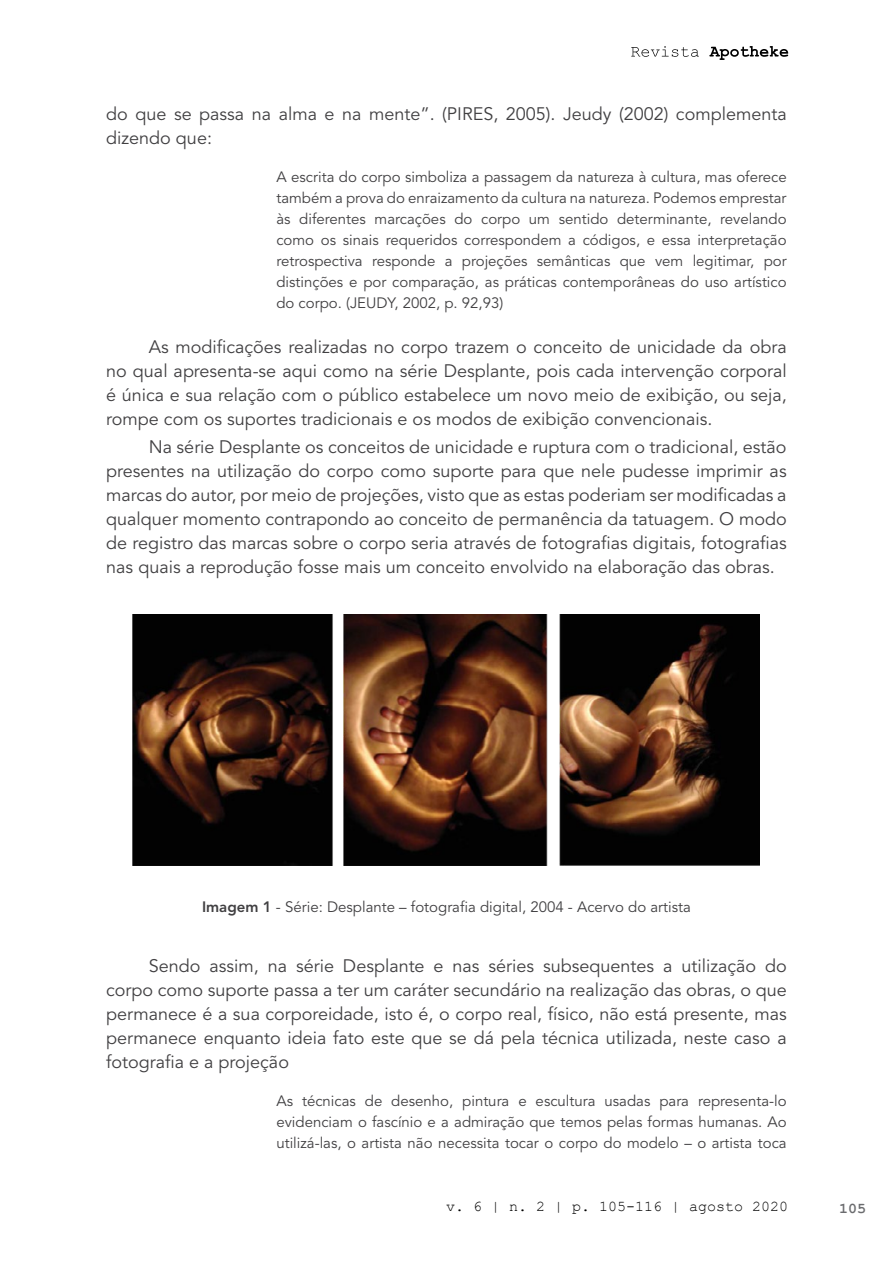
<style>
.page{position:relative;width:893px;height:1263px;background:#fff}
.page>*{position:absolute;margin:0;border:0;box-sizing:border-box;transform-origin:0 0}
.t1{font:18px/24px "Avenir LT Std";color:#414042;text-align:justify}
.t2{font:15px/21px "Avenir LT Std";color:#414042;text-align:justify}
.t3{font:15px "Courier New";color:#000}
.t4{font:700 15px "Courier New";color:#6b6c6f}
.s1{font-weight:800}
</style>
<div class="page">
<svg style="left:631px;top:46px;width:68px;height:11px"></svg>
<svg style="left:709px;top:46px;width:79px;height:14px"></svg>
<img style="left:133px;top:614px;width:626px;height:251px">
<p class="t1" style="left:106px;top:102px;width:682px">do que se passa na alma e na mente”. (PIRES, 2005). Jeudy (2002) complementa dizendo que:</p>
<p class="t2" style="left:276px;top:166px;width:512px">A escrita do corpo simboliza a passagem da natureza à cultura, mas oferece também a prova do enraizamento da cultura na natureza. Podemos emprestar às diferentes marcações do corpo um sentido determinante, revelando como os sinais requeridos correspondem a códigos, e essa interpretação retrospectiva responde a projeções semânticas que vem legitimar, por distinções e por comparação, as práticas contemporâneas do uso artístico do corpo. (JEUDY, 2002, p. 92,93)</p>
<p class="t1" style="left:106px;top:335px;width:682px;text-indent:43px">As modificações realizadas no corpo trazem o conceito de unicidade da obra no qual apresenta-se aqui como na série Desplante, pois cada intervenção corporal é única e sua relação com o público estabelece um novo meio de exibição, ou seja, rompe com os suportes tradicionais e os modos de exibição convencionais.</p>
<p class="t1" style="left:106px;top:435px;width:682px;text-indent:43px">Na série Desplante os conceitos de unicidade e ruptura com o tradicional, estão presentes na utilização do corpo como suporte para que nele pudesse imprimir as marcas do autor, por meio de projeções, visto que as estas poderiam ser modificadas a qualquer momento contrapondo ao conceito de permanência da tatuagem. O modo de registro das marcas sobre o corpo seria através de fotografias digitais, fotografias nas quais a reprodução fosse mais um conceito envolvido na elaboração das obras.</p>
<p class="t2" style="left:202px;top:897px;width:490px"><span class="s1">Imagem 1</span> - Série: Desplante – fotografia digital, 2004 - Acervo do artista</p>
<p class="t1" style="left:106px;top:954px;width:682px;text-indent:43px">Sendo assim, na série Desplante e nas séries subsequentes a utilização do corpo como suporte passa a ter um caráter secundário na realização das obras, o que permanece é a sua corporeidade, isto é, o corpo real, físico, não está presente, mas permanece enquanto ideia fato este que se dá pela técnica utilizada, neste caso a fotografia e a projeção</p>
<p class="t2" style="left:276px;top:1090px;width:512px">As técnicas de desenho, pintura e escultura usadas para representa-lo evidenciam o fascínio e a admiração que temos pelas formas humanas. Ao utilizá-las, o artista não necessita tocar o corpo do modelo – o artista toca</p>
<p class="t3" style="left:446px;top:1197px;width:344px">v. 6 | n. 2 | p. 105-116 | agosto 2020</p>
<p class="t4" style="left:839px;top:1199px;width:28px">105</p>
</div>
